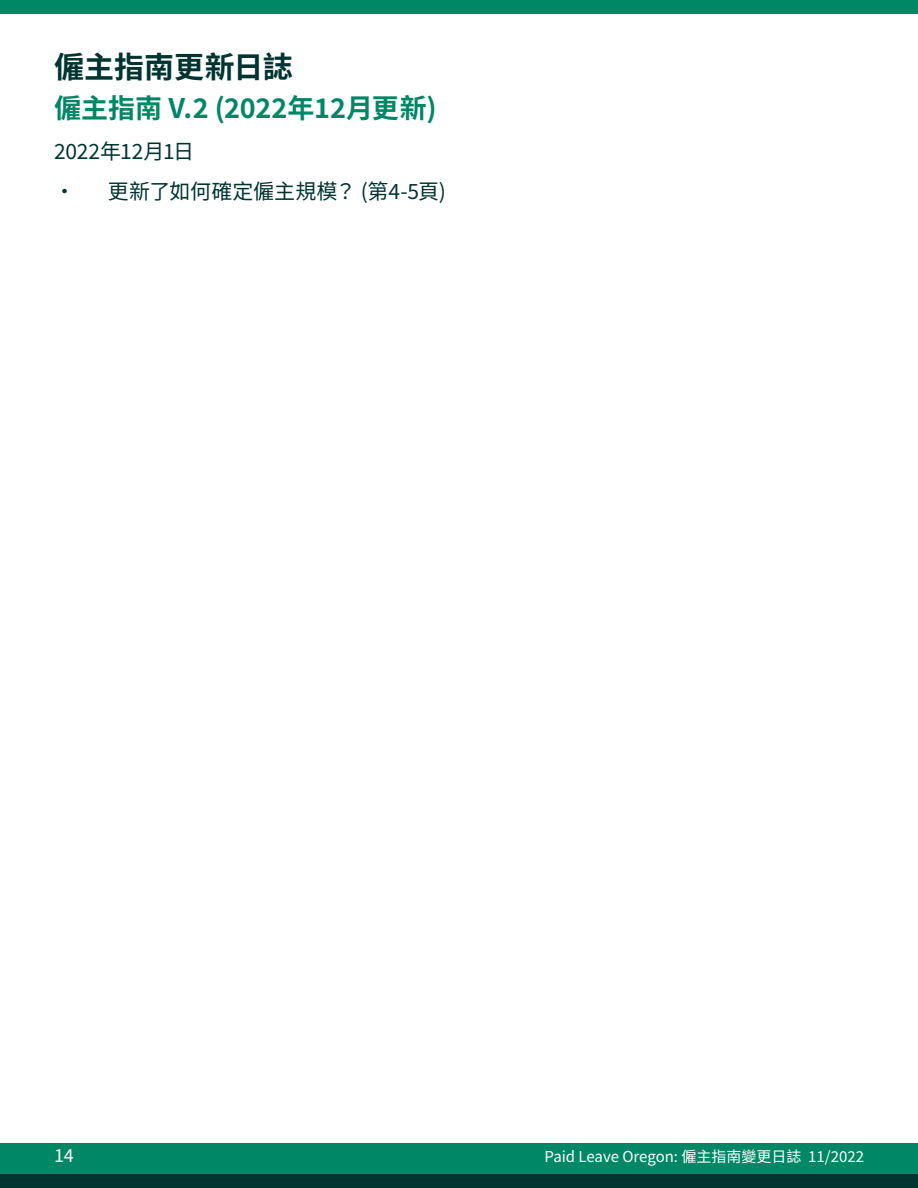
<style>
.page{position:relative;width:918px;height:1188px;background:#fff}
.page>*{position:absolute;margin:0;border:0;box-sizing:border-box;transform-origin:0 0}
.t1{font:700 30px "Noto Sans TC";color:#003431}
.t2{font:700 27px "Noto Sans TC";color:#008766}
.t3{font:21px "Noto Sans TC";letter-spacing:-.01em;color:#003431}
.t4{font:18px "Noto Sans TC";color:#fff}
.t5{font:15px "Noto Sans TC";color:#fff}
</style>
<div class="page">
<div style="left:0;top:1144px;width:918px;height:44px;background:#008766"></div>
<div style="left:0;top:0;width:918px;height:14px;background:#008766"></div>
<div style="left:0;top:1174px;width:918px;height:14px;background:#003431"></div>
<p class="t1" style="left:54px;top:50px;width:240px">僱主指南更新日誌</p>
<p class="t2" style="left:54px;top:93px;width:384px">僱主指南 V.2 (2022年12月更新)</p>
<p class="t3" style="left:54px;top:139px;width:142px">2022年12月1日</p>
<p class="t3" style="left:54px;top:180px;width:393px">• 更新了如何確定僱主規模？ (第4-5頁)</p>
<p class="t4" style="left:54px;top:1145px;width:21px">14</p>
<p class="t5" style="left:545px;top:1148px;width:321px">Paid Leave Oregon: 僱主指南變更日誌 11/2022</p>
</div>
